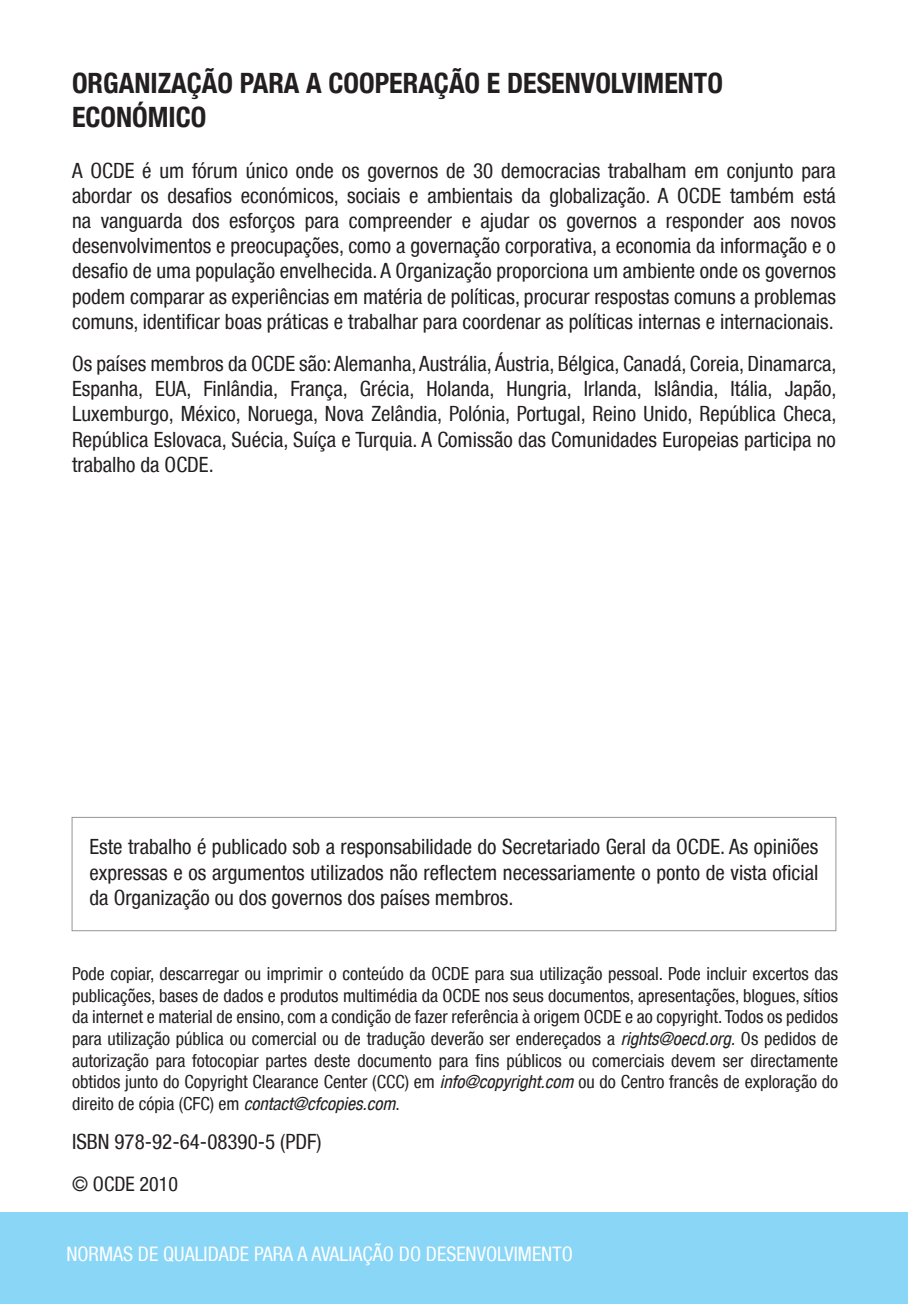
<style>
.page{position:relative;width:908px;height:1304px;background:#fff}
.page>*{position:absolute;margin:0;border:0;box-sizing:border-box;transform-origin:0 0}
.blk_header{font:700 condensed 28px/33.6px "Helvetica Neue LT";color:#231f20}
.body{font:condensed 21px/25.2px "Helvetica Neue LT";color:#231f20;text-align:justify}
.t1{font:condensed 20px "Helvetica Neue LT";color:#fff}
.body-2{font:condensed 20px "Helvetica Neue LT";color:#231f20}
.body-3{font:condensed 18px/21.6px "Helvetica Neue LT";color:#231f20;text-align:justify}
.s1{font-style:italic}
</style>
<div class="page">
<div style="left:0;top:1212px;width:907px;height:92px;background:#89d6f7"></div>
<div style="left:72px;top:817px;width:764px;height:114px;border:1px solid #939598"></div>
<p class="blk_header" style="left:72px;top:66px;width:652px">ORGANIZAÇÃO PARA A COOPERAÇÃO E DESENVOLVIMENTO<br>ECONÓMICO</p>
<p class="body" style="left:72px;top:157px;width:765px">A OCDE é um fórum único onde os governos de 30 democracias trabalham em conjunto para abordar os desafios económicos, sociais e ambientais da globalização. A OCDE também está na vanguarda dos esforços para compreender e ajudar os governos a responder aos novos desenvolvimentos e preocupações, como a governação corporativa, a economia da informação e o desafio de uma população envelhecida. A Organização proporciona um ambiente onde os governos podem comparar as experiências em matéria de políticas, procurar respostas comuns a problemas comuns, identificar boas práticas e trabalhar para coordenar as políticas internas e internacionais.</p>
<p class="body" style="left:72px;top:351px;width:765px">Os países membros da OCDE são: Alemanha, Austrália, Áustria, Bélgica, Canadá, Coreia, Dinamarca, Espanha, EUA, Finlândia, França, Grécia, Holanda, Hungria, Irlanda, Islândia, Itália, Japão, Luxemburgo, México, Noruega, Nova Zelândia, Polónia, Portugal, Reino Unido, República Checa, República Eslovaca, Suécia, Suíça e Turquia. A Comissão das Comunidades Europeias participa no trabalho da OCDE.</p>
<p class="body" style="left:90px;top:834px;width:730px">Este trabalho é publicado sob a responsabilidade do Secretariado Geral da OCDE. As opiniões expressas e os argumentos utilizados não reflectem necessariamente o ponto de vista oficial da Organização ou dos governos dos países membros.</p>
<p class="body-3" style="left:72px;top:963px;width:767px">Pode copiar, descarregar ou imprimir o conteúdo da OCDE para sua utilização pessoal. Pode incluir excertos das publicações, bases de dados e produtos multimédia da OCDE nos seus documentos, apresentações, blogues, sítios da internet e material de ensino, com a condição de fazer referência à origem OCDE e ao copyright. Todos os pedidos para utilização pública ou comercial ou de tradução deverão ser endereçados a <span class="s1">rights@oecd.org.</span> Os pedidos de autorização para fotocopiar partes deste documento para fins públicos ou comerciais devem ser directamente obtidos junto do Copyright Clearance Center (CCC) em <span class="s1">info@copyright.com</span> ou do Centro francês de exploração do direito de cópia (CFC) em <span class="s1">contact@cfcopies.com</span>.</p>
<p class="body" style="left:72px;top:1129px;width:251px">ISBN 978-92-64-08390-5 (PDF)</p>
<p class="body-2" style="left:72px;top:1173px;width:107px">© OCDE 2010</p>
<p class="t1" style="left:66px;top:1242px;width:507px">NORMAS DE QUALIDADE PARA A AVALIAÇÃO DO DESENVOLVIMENTO</p>
</div>
